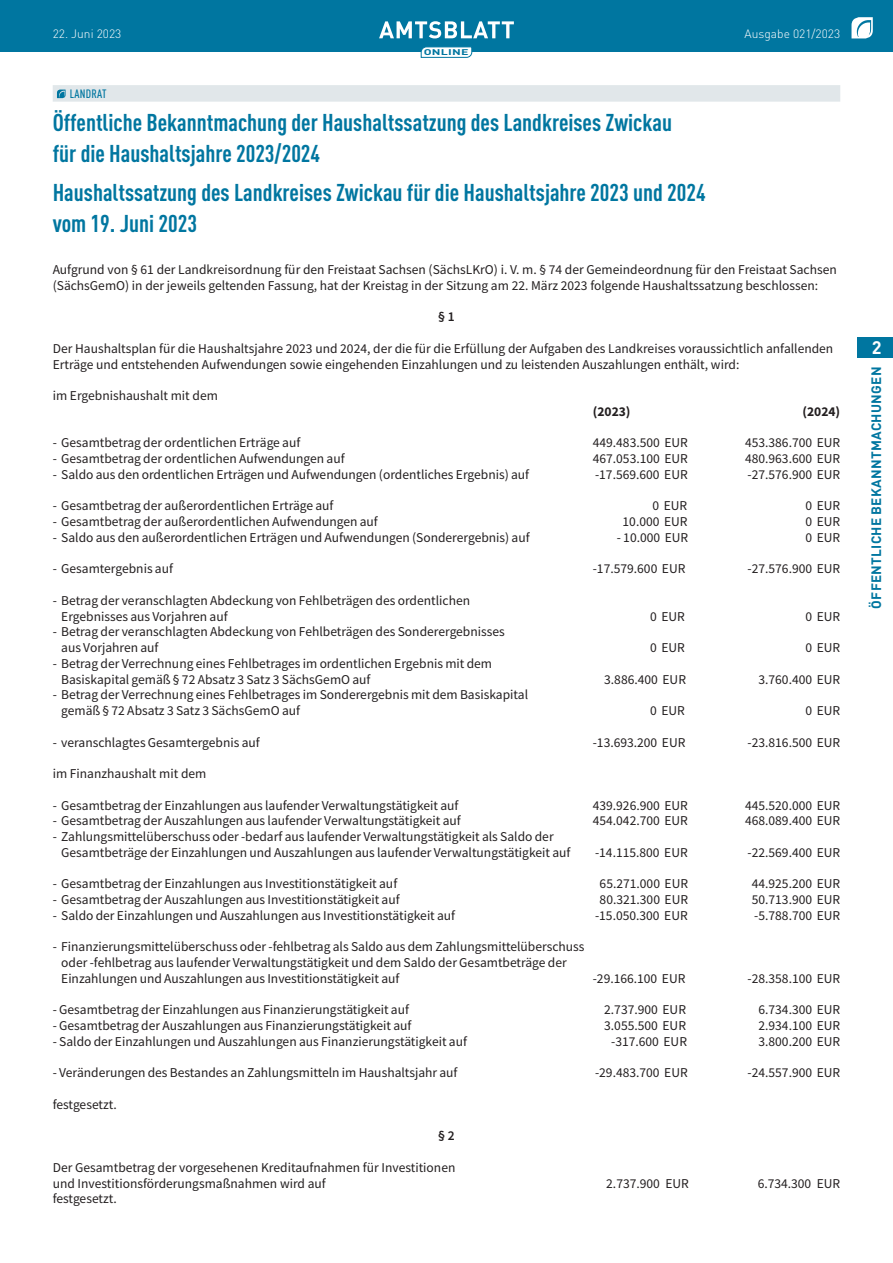
<style>
.page{position:relative;width:893px;height:1263px;background:#fff}
.page>*{position:absolute;margin:0;border:0;box-sizing:border-box;transform-origin:0 0}
.t1{font:700 condensed 24px/30.8px "DIN Pro";color:#0076a0}
.t2{font:700 18px "DIN Pro";color:#fff}
.t3{font:13.5px/15.8px "Source Sans Pro";color:#231f20}
.t4{font:700 13.5px "DIN Pro";letter-spacing:.02em;color:#0076a0}
.t5{font:700 13.5px "Source Sans Pro";color:#231f20}
.t6{font:600 13.5px "Source Sans Pro";color:#231f20}
.t7{font:300 12px "DIN Pro";color:#fff}
.t8{font:500 condensed 12px "DIN Pro";letter-spacing:.02em;color:#0076a0}
.t9{font:700 8.25px "DIN Pro";letter-spacing:.02em;color:#0076a0;scale:1.5 1}
</style>
<div class="page">
<div style="left:0;top:0;width:893px;height:51px;background:#0076a0"></div>
<svg style="left:851px;top:17px;width:22px;height:21px"></svg>
<svg style="left:379px;top:21px;width:135px;height:17px"></svg>
<svg style="left:421px;top:47px;width:51px;height:11px"></svg>
<div style="left:857px;top:337px;width:36px;height:21px;background:#0076a0"></div>
<div style="left:53px;top:85px;width:787px;height:17px;background:#e1e7ea"></div>
<svg style="left:57px;top:90px;width:9px;height:8px"></svg>
<p class="t7" style="left:53px;top:25px;width:70px">22. Juni 2023</p>
<p class="t7" style="left:745px;top:25px;width:97px">Ausgabe 021/2023</p>
<p class="t9" style="left:424px;top:45px;width:31px">ONLINE</p>
<p class="t8" style="left:70px;top:85px;width:38px">LANDRAT</p>
<h1 class="t1" style="left:53px;top:105px;width:621px">Öffentliche Bekanntmachung der Haushaltssatzung des Landkreises Zwickau für die Haushaltsjahre 2023/2024</h1>
<h1 class="t1" style="left:53px;top:175px;width:654px">Haushaltssatzung des Landkreises Zwickau für die Haushaltsjahre 2023 und 2024 vom 19. Juni 2023</h1>
<p class="t3" style="left:53px;top:262px;width:786px">Aufgrund von § 61 der Landkreisordnung für den Freistaat Sachsen (SächsLKrO) i. V. m. § 74 der Gemeindeordnung für den Freistaat Sachsen (SächsGemO) in der jeweils geltenden Fassung, hat der Kreistag in der Sitzung am 22. März 2023 folgende Haushaltssatzung beschlossen:</p>
<p class="t6" style="left:438px;top:308px;width:18px">§ 1</p>
<p class="t3" style="left:53px;top:340px;width:782px">Der Haushaltsplan für die Haushaltsjahre 2023 und 2024, der die für die Erfüllung der Aufgaben des Landkreises voraussichtlich anfallenden<br>Erträge und entstehenden Aufwendungen sowie eingehenden Einzahlungen und zu leistenden Auszahlungen enthält, wird:</p>
<p class="t3" style="left:53px;top:388px;width:167px">im Ergebnishaushalt mit dem</p>
<p class="t5" style="left:593px;top:402px;width:39px">(2023)</p>
<p class="t5" style="left:802px;top:402px;width:39px">(2024)</p>
<p class="t3" style="left:53px;top:435px;width:249px">- Gesamtbetrag der ordentlichen Erträge auf</p>
<p class="t3" style="left:593px;top:435px;width:97px">449.483.500 EUR</p>
<p class="t3" style="left:745px;top:435px;width:97px">453.386.700 EUR</p>
<p class="t3" style="left:53px;top:451px;width:293px">- Gesamtbetrag der ordentlichen Aufwendungen auf</p>
<p class="t3" style="left:593px;top:451px;width:97px">467.053.100 EUR</p>
<p class="t3" style="left:745px;top:451px;width:97px">480.963.600 EUR</p>
<p class="t3" style="left:53px;top:466px;width:478px">- Saldo aus den ordentlichen Erträgen und Aufwendungen (ordentliches Ergebnis) auf</p>
<p class="t3" style="left:595px;top:466px;width:94px">-17.569.600 EUR</p>
<p class="t3" style="left:748px;top:466px;width:94px">-27.576.900 EUR</p>
<p class="t3" style="left:53px;top:498px;width:282px">- Gesamtbetrag der außerordentlichen Erträge auf</p>
<p class="t3" style="left:652px;top:498px;width:36px">0 EUR</p>
<p class="t3" style="left:805px;top:498px;width:36px">0 EUR</p>
<p class="t3" style="left:53px;top:514px;width:327px">- Gesamtbetrag der außerordentlichen Aufwendungen auf</p>
<p class="t3" style="left:623px;top:514px;width:67px">10.000 EUR</p>
<p class="t3" style="left:805px;top:514px;width:36px">0 EUR</p>
<p class="t3" style="left:53px;top:529px;width:478px">- Saldo aus den außerordentlichen Erträgen und Aufwendungen (Sonderergebnis) auf</p>
<p class="t3" style="left:617px;top:529px;width:73px">- 10.000 EUR</p>
<p class="t3" style="left:805px;top:529px;width:36px">0 EUR</p>
<p class="t3" style="left:53px;top:561px;width:122px">- Gesamtergebnis auf</p>
<p class="t3" style="left:593px;top:561px;width:94px">-17.579.600 EUR</p>
<p class="t3" style="left:748px;top:561px;width:94px">-27.576.900 EUR</p>
<p class="t3" style="left:61px;top:592px;width:410px;text-indent:-9px">- Betrag der veranschlagten Abdeckung von Fehlbeträgen des ordentlichen<br>Ergebnisses aus Vorjahren auf</p>
<p class="t3" style="left:650px;top:608px;width:36px">0 EUR</p>
<p class="t3" style="left:805px;top:608px;width:36px">0 EUR</p>
<p class="t3" style="left:61px;top:624px;width:445px;text-indent:-9px">- Betrag der veranschlagten Abdeckung von Fehlbeträgen des Sonderergebnisses aus Vorjahren auf</p>
<p class="t3" style="left:61px;top:655px;width:432px;text-indent:-9px">- Betrag der Verrechnung eines Fehlbetrages im ordentlichen Ergebnis mit dem<br>Basiskapital gemäß § 72 Absatz 3 Satz 3 SächsGemO auf</p>
<p class="t3" style="left:61px;top:687px;width:468px;text-indent:-9px">- Betrag der Verrechnung eines Fehlbetrages im Sonderergebnis mit dem Basiskapital gemäß § 72 Absatz 3 Satz 3 SächsGemO auf</p>
<p class="t3" style="left:650px;top:640px;width:36px">0 EUR</p>
<p class="t3" style="left:805px;top:640px;width:36px">0 EUR</p>
<p class="t3" style="left:604px;top:671px;width:83px">3.886.400 EUR</p>
<p class="t3" style="left:758px;top:671px;width:83px">3.760.400 EUR</p>
<p class="t3" style="left:650px;top:703px;width:36px">0 EUR</p>
<p class="t3" style="left:805px;top:703px;width:36px">0 EUR</p>
<p class="t3" style="left:53px;top:734px;width:209px">- veranschlagtes Gesamtergebnis auf</p>
<p class="t3" style="left:593px;top:734px;width:94px">-13.693.200 EUR</p>
<p class="t3" style="left:748px;top:734px;width:94px">-23.816.500 EUR</p>
<p class="t3" style="left:53px;top:766px;width:155px">im Finanzhaushalt mit dem</p>
<p class="t3" style="left:53px;top:797px;width:407px">- Gesamtbetrag der Einzahlungen aus laufender Verwaltungstätigkeit auf</p>
<p class="t3" style="left:593px;top:797px;width:97px">439.926.900 EUR</p>
<p class="t3" style="left:745px;top:797px;width:97px">445.520.000 EUR</p>
<p class="t3" style="left:53px;top:813px;width:410px">- Gesamtbetrag der Auszahlungen aus laufender Verwaltungstätigkeit auf</p>
<p class="t3" style="left:593px;top:813px;width:97px">454.042.700 EUR</p>
<p class="t3" style="left:745px;top:813px;width:97px">468.089.400 EUR</p>
<p class="t3" style="left:61px;top:829px;width:511px;text-indent:-9px">- Zahlungsmittelüberschuss oder -bedarf aus laufender Verwaltungstätigkeit als Saldo der<br>Gesamtbeträge der Einzahlungen und Auszahlungen aus laufender Verwaltungstätigkeit auf</p>
<p class="t3" style="left:595px;top:844px;width:94px">-14.115.800 EUR</p>
<p class="t3" style="left:748px;top:844px;width:94px">-22.569.400 EUR</p>
<p class="t3" style="left:53px;top:876px;width:346px">- Gesamtbetrag der Einzahlungen aus Investitionstätigkeit auf</p>
<p class="t3" style="left:600px;top:876px;width:90px">65.271.000 EUR</p>
<p class="t3" style="left:752px;top:876px;width:90px">44.925.200 EUR</p>
<p class="t3" style="left:53px;top:892px;width:348px">- Gesamtbetrag der Auszahlungen aus Investitionstätigkeit auf</p>
<p class="t3" style="left:600px;top:892px;width:90px">80.321.300 EUR</p>
<p class="t3" style="left:752px;top:892px;width:90px">50.713.900 EUR</p>
<p class="t3" style="left:53px;top:907px;width:404px">- Saldo der Einzahlungen und Auszahlungen aus Investitionstätigkeit auf</p>
<p class="t3" style="left:595px;top:907px;width:94px">-15.050.300 EUR</p>
<p class="t3" style="left:754px;top:907px;width:87px">-5.788.700 EUR</p>
<p class="t3" style="left:61px;top:939px;width:525px;text-indent:-9px">- Finanzierungsmittelüberschuss oder -fehlbetrag als Saldo aus dem Zahlungsmittelüberschuss oder -fehlbetrag aus laufender Verwaltungstätigkeit und dem Saldo der Gesamtbeträge der<br>Einzahlungen und Auszahlungen aus Investitionstätigkeit auf</p>
<p class="t3" style="left:593px;top:970px;width:94px">-29.166.100 EUR</p>
<p class="t3" style="left:748px;top:970px;width:94px">-28.358.100 EUR</p>
<p class="t3" style="left:53px;top:1002px;width:358px">- Gesamtbetrag der Einzahlungen aus Finanzierungstätigkeit auf</p>
<p class="t3" style="left:604px;top:1002px;width:83px">2.737.900 EUR</p>
<p class="t3" style="left:758px;top:1002px;width:83px">6.734.300 EUR</p>
<p class="t3" style="left:53px;top:1018px;width:360px">- Gesamtbetrag der Auszahlungen aus Finanzierungstätigkeit auf</p>
<p class="t3" style="left:604px;top:1018px;width:83px">3.055.500 EUR</p>
<p class="t3" style="left:758px;top:1018px;width:83px">2.934.100 EUR</p>
<p class="t3" style="left:53px;top:1033px;width:416px">- Saldo der Einzahlungen und Auszahlungen aus Finanzierungstätigkeit auf</p>
<p class="t3" style="left:611px;top:1033px;width:77px">-317.600 EUR</p>
<p class="t3" style="left:758px;top:1033px;width:83px">3.800.200 EUR</p>
<p class="t3" style="left:53px;top:1065px;width:406px">- Veränderungen des Bestandes an Zahlungsmitteln im Haushaltsjahr auf</p>
<p class="t3" style="left:595px;top:1065px;width:94px">-29.483.700 EUR</p>
<p class="t3" style="left:748px;top:1065px;width:94px">-24.557.900 EUR</p>
<p class="t3" style="left:53px;top:1096px;width:66px">festgesetzt.</p>
<p class="t6" style="left:438px;top:1127px;width:18px">§ 2</p>
<p class="t3" style="left:53px;top:1159px;width:404px">Der Gesamtbetrag der vorgesehenen Kreditaufnahmen für Investitionen und Investitionsförderungsmaßnahmen wird auf</p>
<p class="t3" style="left:606px;top:1175px;width:84px">2.737.900 EUR</p>
<p class="t3" style="left:758px;top:1175px;width:84px">6.734.300 EUR</p>
<p class="t3" style="left:53px;top:1191px;width:66px">festgesetzt.</p>
<h2 class="t2" style="left:872px;top:333px;width:11px">2</h2>
<p class="t4" style="left:865px;top:609px;width:243px;rotate:-90deg">ÖFFENTLICHE BEKANNTMACHUNGEN</p>
</div>
